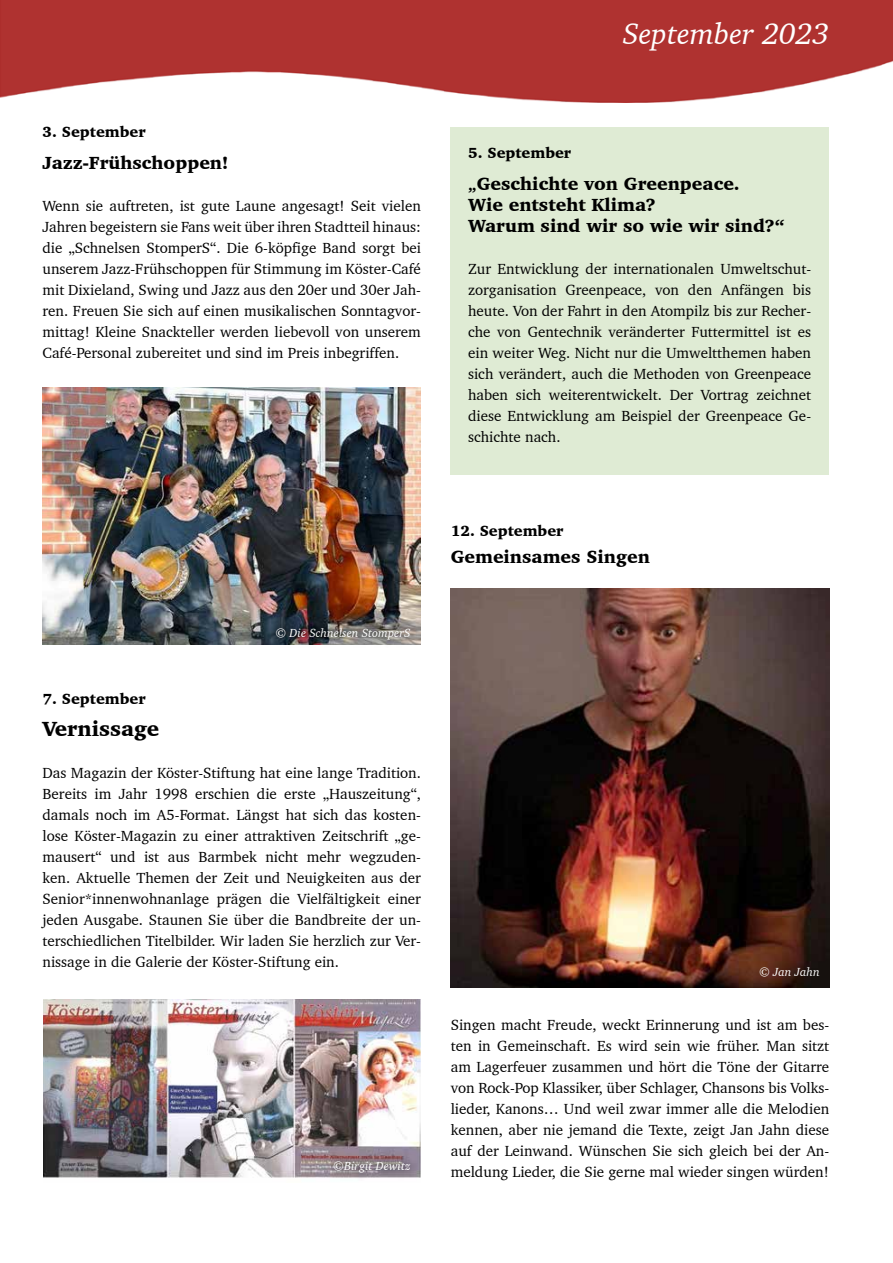
<style>
.page{position:relative;width:893px;height:1263px;background:#fff}
.page>*{position:absolute;margin:0;border:0;box-sizing:border-box;transform-origin:0 0}
.t1{font:italic 30px "Charter BT";color:#fff}
.t2{font:900 21px "Charter BT";color:#000}
.t3{font:900 18px/21px "Charter BT";color:#000}
.t4{font:15px/21px "Charter BT";color:#000;text-align:justify}
.t5{font:900 15px "Charter BT";color:#000}
.t6{font:italic 12px "Charter BT";color:#fff}
.s1{font-size:15px}
</style>
<div class="page">
<img style="left:0;top:0;width:893px;height:102px">
<div style="left:451px;top:128px;width:378px;height:347px;background:#dfebd4"></div>
<img style="left:43px;top:388px;width:377px;height:256px">
<img style="left:44px;top:999px;width:377px;height:179px">
<img style="left:268px;top:619px;width:151px;height:26px">
<img style="left:451px;top:589px;width:378px;height:399px">
<svg style="left:325px;top:1152px;width:93px;height:26px"></svg>
<p class="t5" style="left:43px;top:123px;width:105px">3. September</p>
<p class="t3" style="left:43px;top:152px;width:187px">Jazz-Frühschoppen!</p>
<p class="t4" style="left:43px;top:195px;width:380px">Wenn sie auftreten, ist gute Laune angesagt! Seit vielen Jahren begeistern sie Fans weit über ihren Stadtteil hinaus: die „Schnelsen StomperS“. Die 6-köpfige Band sorgt bei unserem Jazz-Frühschoppen für Stimmung im Köster-Café mit Dixieland, Swing und Jazz aus den 20er und 30er Jah&shy;ren. Freuen Sie sich auf einen musikalischen Sonntagvor&shy;mittag! Kleine Snackteller werden liebevoll von unserem Café-Personal zubereitet und sind im Preis inbegriffen.</p>
<h1 class="t1" style="left:623px;top:15px;width:208px">September 2023</h1>
<p class="t5" style="left:468px;top:144px;width:105px">5. September</p>
<p class="t3" style="left:468px;top:173px;width:318px"><span class="s1">„</span>Geschichte von Greenpeace.<br>Wie entsteht Klima?<br>Warum sind wir so wie wir sind?“</p>
<p class="t4" style="left:468px;top:258px;width:345px">Zur Entwicklung der internationalen Umweltschut&shy;zorganisation Greenpeace, von den Anfängen bis heute. Von der Fahrt in den Atompilz bis zur Recher&shy;che von Gentechnik veränderter Futtermittel ist es ein weiter Weg. Nicht nur die Umweltthemen haben sich verändert, auch die Methoden von Greenpeace haben sich weiterentwickelt. Der Vortrag zeichnet diese Entwicklung am Beispiel der Greenpeace Ge&shy;schichte nach.</p>
<p class="t6" style="left:275px;top:625px;width:137px">© Die Schnelsen StomperS</p>
<p class="t5" style="left:43px;top:690px;width:105px">7. September</p>
<h2 class="t2" style="left:43px;top:716px;width:118px">Vernissage</h2>
<p class="t4" style="left:43px;top:762px;width:380px">Das Magazin der Köster-Stiftung hat eine lange Tradition.<br>Bereits im Jahr 1998 erschien die erste „Hauszeitung“, damals noch im A5-Format. Längst hat sich das kosten&shy;lose Köster-Magazin zu einer attraktiven Zeitschrift „ge&shy;mausert“ und ist aus Barmbek nicht mehr wegzuden&shy;ken. Aktuelle Themen der Zeit und Neuigkeiten aus der Senior*innenwohnanlage prägen die Vielfältigkeit einer jeden Ausgabe. Staunen Sie über die Bandbreite der un&shy;terschiedlichen Titelbilder. Wir laden Sie herzlich zur Ver&shy;nissage in die Galerie der Köster-Stiftung ein.</p>
<p class="t6" style="left:333px;top:1158px;width:79px">©Birgit Dewitz</p>
<p class="t5" style="left:451px;top:522px;width:114px">12. September</p>
<p class="t3" style="left:451px;top:545px;width:201px">Gemeinsames Singen</p>
<p class="t6" style="left:759px;top:964px;width:62px">© Jan Jahn</p>
<p class="t4" style="left:451px;top:1014px;width:380px">Singen macht Freude, weckt Erinnerung und ist am bes&shy;ten in Gemeinschaft. Es wird sein wie früher. Man sitzt am Lagerfeuer zusammen und hört die Töne der Gitarre von Rock-Pop Klassiker, über Schlager, Chansons bis Volks&shy;lieder, Kanons… Und weil zwar immer alle die Melodien kennen, aber nie jemand die Texte, zeigt Jan Jahn diese auf der Leinwand. Wünschen Sie sich gleich bei der An&shy;meldung Lieder, die Sie gerne mal wieder singen würden!</p>
</div>
